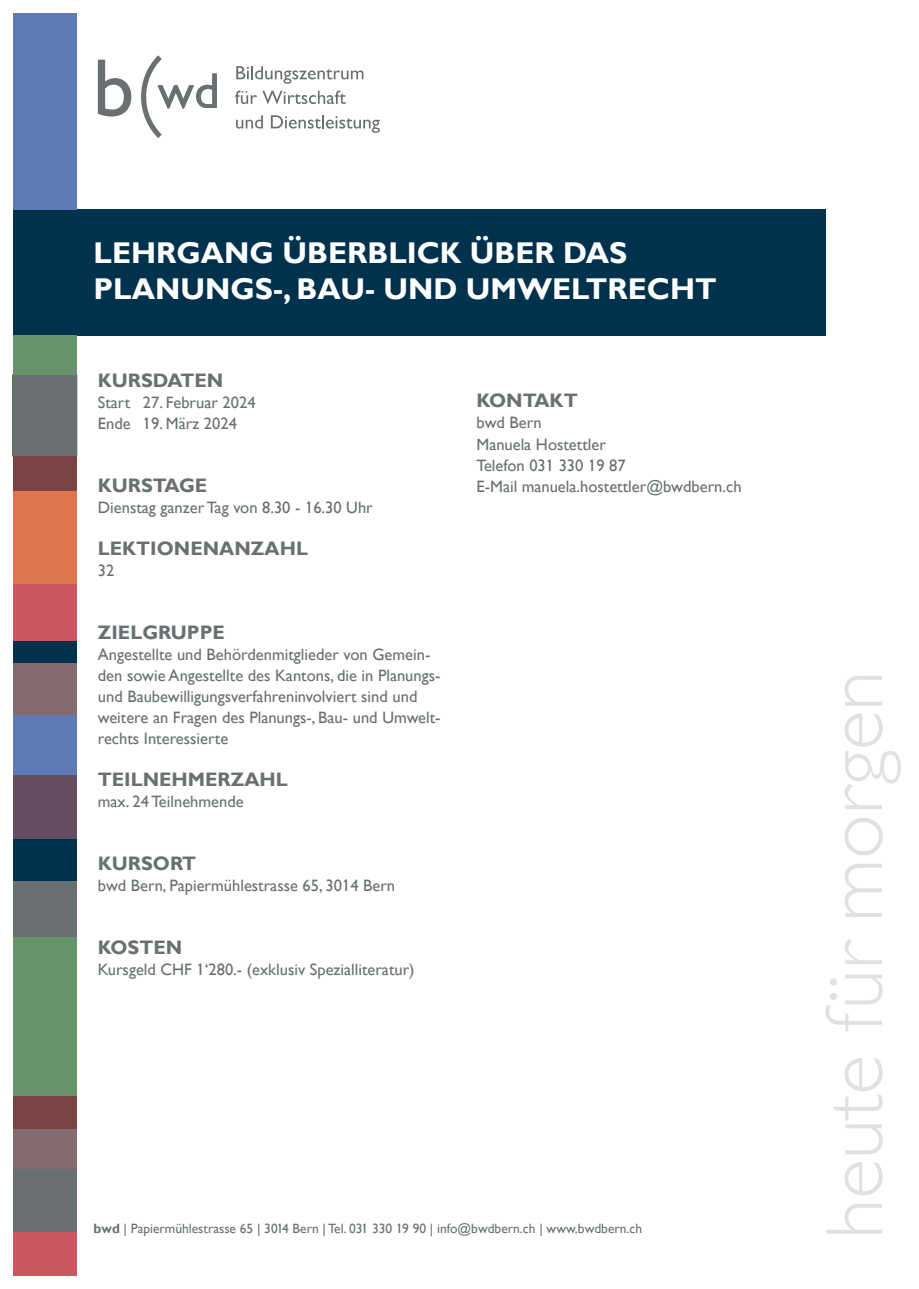
<style>
.page{position:relative;width:919px;height:1289px;background:#fff}
.page>*{position:absolute;margin:0;border:0;box-sizing:border-box;transform-origin:0 0}
.Untertitel{font:700 30px "Gill Sans";color:#fff}
.Factsheet_Headline_I{font:700 19.5px "Gill Sans";color:#6a7071}
.Factsheet_Inhalt{font:700 19.5px "Gill Sans";color:#6a7071}
.Factsheet_Headline_I-2{font:16.5px/21px "Gill Sans";color:#6a7071}
.Factsheet_Inhalt-2{font:16.5px/21px "Gill Sans";color:#6a7071}
.t1{font:13.5px "Gill Sans";color:#6a7071}
.s1{font-weight:700}
</style>
<div class="page">
<div style="left:13px;top:209px;width:812px;height:126px;background:#00314d"></div>
<div style="left:12px;top:374px;width:65px;height:82px;background:#6a7071"></div>
<div style="left:13px;top:880px;width:64px;height:56px;background:#6a7071"></div>
<div style="left:13px;top:1168px;width:64px;height:64px;background:#6a7071"></div>
<div style="left:13px;top:1232px;width:64px;height:44px;background:#ca5760"></div>
<div style="left:13px;top:641px;width:64px;height:22px;background:#00314d"></div>
<div style="left:13px;top:456px;width:64px;height:35px;background:#7a4445"></div>
<div style="left:13px;top:13px;width:64px;height:196px;background:#5e7ab7"></div>
<div style="left:13px;top:774px;width:64px;height:64px;background:#654d63"></div>
<div style="left:13px;top:491px;width:64px;height:93px;background:#dd774b"></div>
<div style="left:13px;top:1128px;width:64px;height:40px;background:#836b6f"></div>
<div style="left:13px;top:838px;width:64px;height:42px;background:#00314d"></div>
<div style="left:13px;top:584px;width:64px;height:57px;background:#ca5760"></div>
<div style="left:13px;top:936px;width:64px;height:160px;background:#66936c"></div>
<div style="left:13px;top:715px;width:64px;height:59px;background:#5e7ab7"></div>
<div style="left:13px;top:663px;width:64px;height:52px;background:#836b6f"></div>
<div style="left:13px;top:1096px;width:64px;height:32px;background:#7a4445"></div>
<svg style="left:826px;top:1204px;width:55px;height:29px"></svg>
<svg style="left:844px;top:1162px;width:38px;height:33px"></svg>
<svg style="left:833px;top:1058px;width:49px;height:96px"></svg>
<svg style="left:825px;top:974px;width:57px;height:57px"></svg>
<svg style="left:844px;top:939px;width:37px;height:25px"></svg>
<svg style="left:844px;top:864px;width:37px;height:53px"></svg>
<svg style="left:844px;top:818px;width:38px;height:37px"></svg>
<svg style="left:844px;top:713px;width:56px;height:96px"></svg>
<svg style="left:844px;top:676px;width:37px;height:29px"></svg>
<svg style="left:98px;top:55px;width:119px;height:83px"></svg>
<svg style="left:236px;top:66px;width:127px;height:18px"></svg>
<svg style="left:235px;top:90px;width:111px;height:14px"></svg>
<svg style="left:236px;top:115px;width:27px;height:14px"></svg>
<svg style="left:271px;top:115px;width:109px;height:18px"></svg>
<div style="left:13px;top:335px;width:64px;height:40px;background:#66936c"></div>
<p class="Untertitel" style="left:94px;top:234px;width:535px">LEHRGANG ÜBERBLICK ÜBER DAS</p>
<p class="Untertitel" style="left:94px;top:270px;width:624px">PLANUNGS-, BAU- UND UMWELTRECHT</p>
<p class="Factsheet_Inhalt" style="left:98px;top:369px;width:127px">KURSDATEN</p>
<p class="Factsheet_Inhalt-2" style="left:98px;top:392px;width:159px">Start 27. Februar 2024<br>Ende 19. März 2024</p>
<p class="Factsheet_Headline_I" style="left:98px;top:474px;width:111px">KURSTAGE</p>
<p class="Factsheet_Headline_I-2" style="left:98px;top:497px;width:276px">Dienstag ganzer Tag von 8.30 - 16.30 Uhr</p>
<p class="Factsheet_Inhalt" style="left:98px;top:537px;width:212px">LEKTIONENANZAHL</p>
<p class="Factsheet_Inhalt-2" style="left:98px;top:560px;width:18px">32</p>
<p class="Factsheet_Headline_I" style="left:98px;top:621px;width:128px">ZIELGRUPPE</p>
<p class="Factsheet_Headline_I-2" style="left:98px;top:644px;width:344px">Angestellte und Behördenmitglieder von Gemein&shy;den sowie Angestellte des Kantons, die in Planungs&shy;und Baubewilligungsverfahreninvolviert sind und weitere an Fragen des Planungs-, Bau- und Umwelt&shy;rechts Interessierte</p>
<p class="Factsheet_Headline_I" style="left:98px;top:768px;width:191px">TEILNEHMERZAHL</p>
<p class="Factsheet_Headline_I-2" style="left:98px;top:791px;width:147px">max. 24 Teilnehmende</p>
<p class="Factsheet_Headline_I" style="left:98px;top:852px;width:100px">KURSORT</p>
<p class="Factsheet_Headline_I-2" style="left:98px;top:875px;width:299px">bwd Bern, Papiermühlestrasse 65, 3014 Bern</p>
<p class="Factsheet_Headline_I" style="left:98px;top:936px;width:86px">KOSTEN</p>
<p class="Factsheet_Headline_I-2" style="left:98px;top:959px;width:318px">Kursgeld CHF 1‘280.- (exklusiv Spezialliteratur)</p>
<p class="Factsheet_Headline_I" style="left:476px;top:389px;width:103px">KONTAKT</p>
<p class="Factsheet_Headline_I-2" style="left:476px;top:413px;width:67px">bwd Bern</p>
<p class="Factsheet_Headline_I-2" style="left:476px;top:434px;width:131px">Manuela Hostettler</p>
<p class="Factsheet_Headline_I-2" style="left:476px;top:455px;width:151px">Telefon 031 330 19 87</p>
<p class="Factsheet_Headline_I-2" style="left:476px;top:476px;width:266px">E-Mail manuela.hostettler@bwdbern.ch</p>
<p class="t1" style="left:94px;top:1220px;width:550px"><span class="s1">bwd</span> | Papiermühlestrasse 65 | 3014 Bern | Tel. 031 330 19 90 | info@bwdbern.ch | www.bwdbern.ch</p>
</div>
